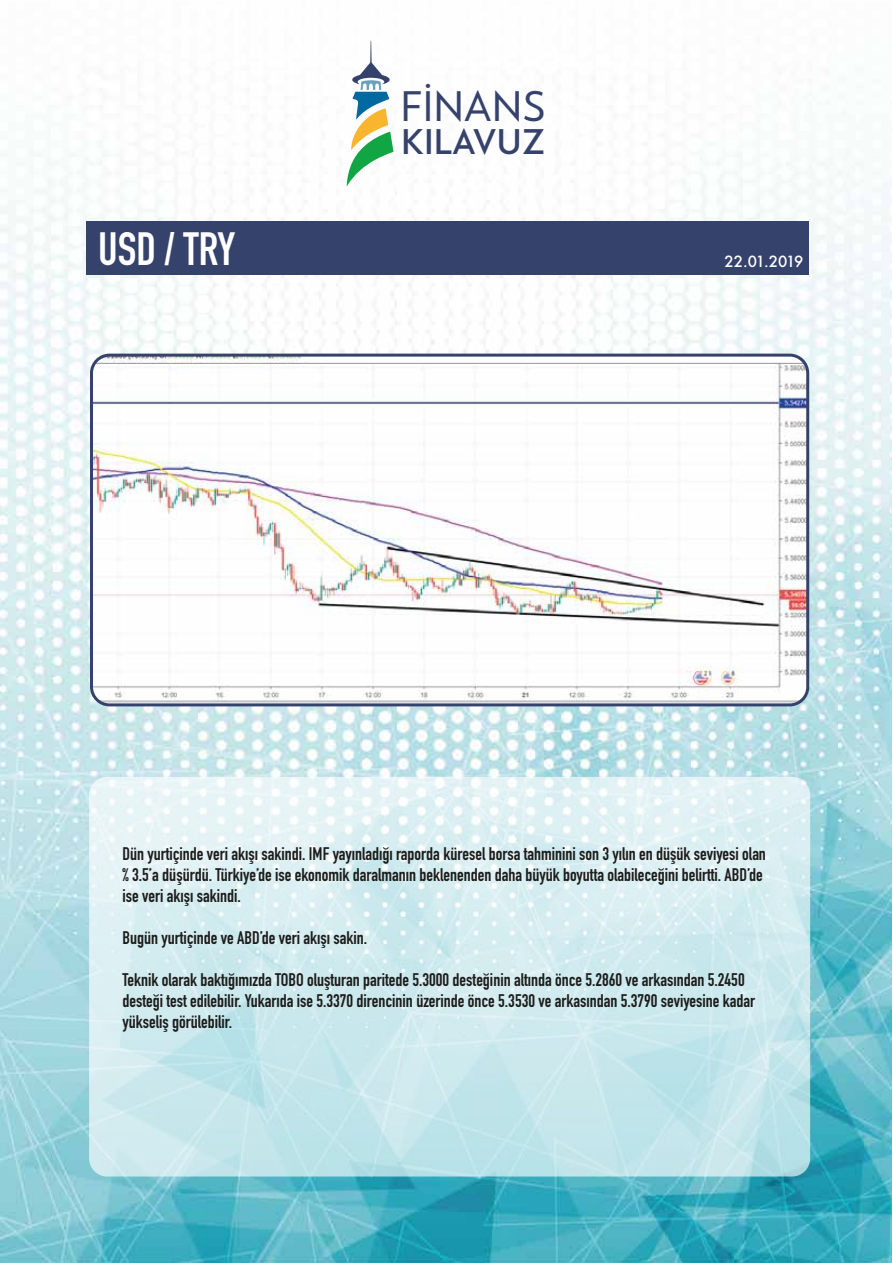
<style>
.page{position:relative;width:893px;height:1263px;background:#fff}
.page>*{position:absolute;margin:0;border:0;box-sizing:border-box;transform-origin:0 0}
.t1{font:700 46.05px "DIN Condensed";color:#fff}
.t2{font:500 40.8px "RNS Miles";color:#35426b}
.t3{font:700 34.05px "RNS Miles";color:#35426b}
.t4{font:700 18px/21px "DIN Condensed";color:#1d1d1b}
.t5{font:500 15px "Futura";letter-spacing:-.075em;color:#fff}
</style>
<div class="page">
<img style="left:0;top:40px;width:891px;height:1223px">
<svg style="left:347px;top:41px;width:46px;height:145px"></svg>
<div style="left:87px;top:221px;width:722px;height:54px;background:#35426b"></div>
<img style="left:92px;top:355px;width:716px;height:350px">
<div style="left:90px;top:354px;width:719px;height:352px;border:3px solid #35426b;border-radius:18px"></div>
<svg style="left:89px;top:777px;width:721px;height:399px;background:#d1ebef"></svg>
<h1 class="t1" style="left:98px;top:218px;width:139px">USD / TRY</h1>
<h2 class="t2" style="left:400px;top:79px;width:147px">FİNANS</h2>
<h3 class="t3" style="left:401px;top:119px;width:145px">KILAVUZ</h3>
<p class="t5" style="left:725px;top:251px;width:80px">22.01.2019</p>
<p class="t4" style="left:123px;top:843px;width:645px">Dün yurtiçinde veri akışı sakindi. IMF yayınladığı raporda küresel borsa tahminini son 3 yılın en düşük seviyesi olan % 3.5’a düşürdü. Türkiye’de ise ekonomik daralmanın beklenenden daha büyük boyutta olabileceğini belirtti. ABD’de ise veri akışı sakindi.</p>
<p class="t4" style="left:123px;top:927px;width:246px">Bugün yurtiçinde ve ABD’de veri akışı sakin.</p>
<p class="t4" style="left:123px;top:969px;width:634px">Teknik olarak baktığımızda TOBO oluşturan paritede 5.3000 desteğinin altında önce 5.2860 ve arkasından 5.2450 desteği test edilebilir. Yukarıda ise 5.3370 direncinin üzerinde önce 5.3530 ve arkasından 5.3790 seviyesine kadar yükseliş görülebilir.</p>
</div>
